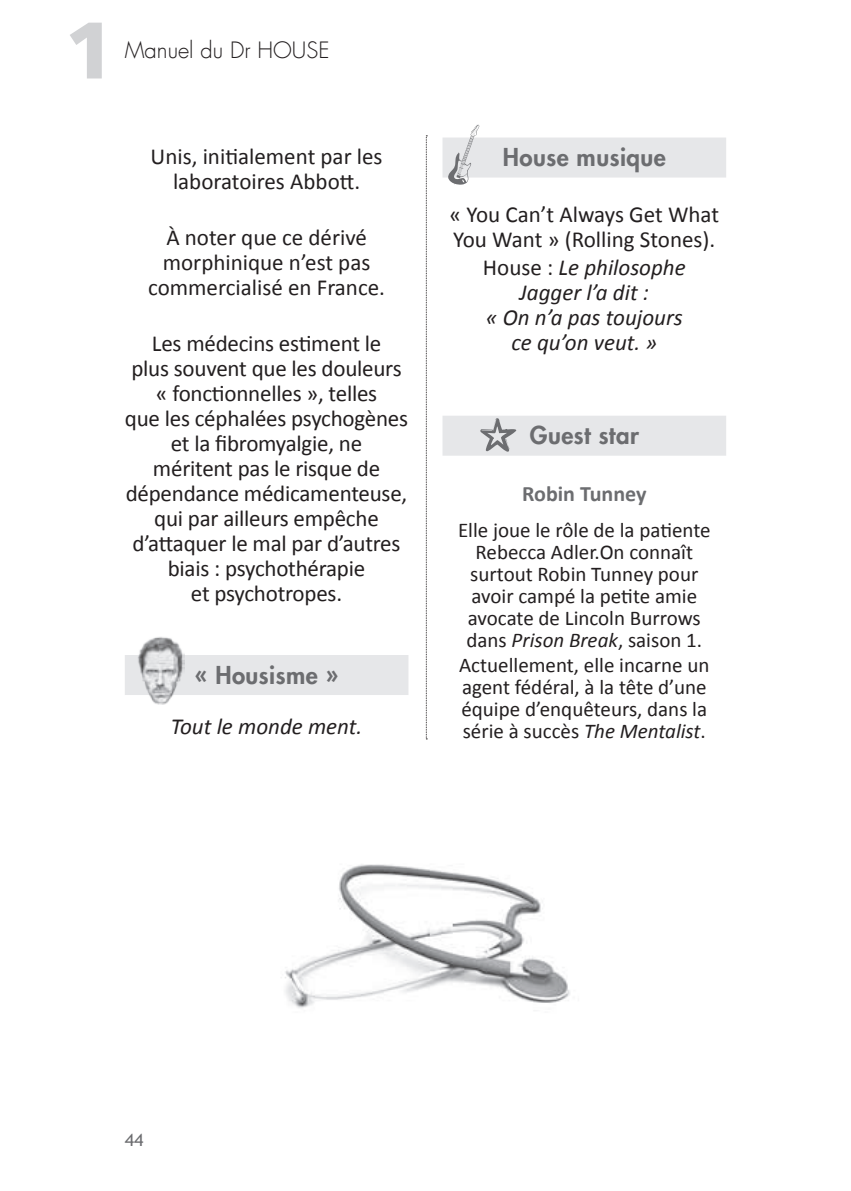
<style>
.page{position:relative;width:851px;height:1191px;background:#fff}
.page>*{position:absolute;margin:0;border:0;box-sizing:border-box;transform-origin:0 0}
.t1{font:900 80px "Frutiger";color:#d1d2d4}
.t2{font:800 24px "Futura";letter-spacing:.02em;color:#6c6d70}
.t3{font:23px/25px "Calibri";letter-spacing:-.01em;color:#231f20;text-align:center}
.t4{font:italic 23px/25px "Calibri";color:#231f20;text-align:center}
.t5{font:300 22px "Futura LT";color:#231f20}
.t6{font:700 22px "Calibri";color:#6c6d70}
.t7{font:21px/22px "Calibri";color:#231f20;text-align:center}
.t8{font:17.2px "Trebuchet MS";color:#6c6d70;scale:1.05 1}
.s1{font-style:normal}
.s2{font-style:italic}
</style>
<div class="page">
<svg style="left:426px;top:135px;width:1px;height:604px"></svg>
<div style="left:125px;top:655px;width:283px;height:40px;background:#e6e7e9"></div>
<div style="left:442px;top:137px;width:284px;height:40px;background:#e6e7e9"></div>
<div style="left:442px;top:416px;width:284px;height:40px;background:#e6e7e9"></div>
<img style="left:138px;top:637px;width:46px;height:67px">
<svg style="left:448px;top:125px;width:31px;height:60px"></svg>
<svg style="left:480px;top:418px;width:36px;height:34px"></svg>
<img style="left:285px;top:864px;width:285px;height:144px">
<h1 class="t1" style="left:64px;top:2px;width:50px">1</h1>
<p class="t5" style="left:125px;top:36px;width:206px">Manuel du Dr HOUSE</p>
<p class="t3" style="left:151px;top:143px;width:233px">Unis, initialement par les laboratoires Abbott.</p>
<p class="t3" style="left:148px;top:224px;width:238px">À noter que ce dérivé morphinique n’est pas commercialisé en France.</p>
<p class="t3" style="left:125px;top:330px;width:285px">Les médecins estiment le<br>plus souvent que les douleurs « fonctionnelles », telles<br>que les céphalées psychogènes et la fibromyalgie, ne<br>méritent pas le risque de dépendance médicamenteuse, qui par ailleurs empêche d’attaquer le mal par d’autres biais : psychothérapie<br>et psychotropes.</p>
<p class="t2" style="left:195px;top:659px;width:145px">« Housisme »</p>
<p class="t4" style="left:171px;top:713px;width:193px">Tout le monde ment.</p>
<p class="t2" style="left:502px;top:142px;width:165px">House musique</p>
<p class="t3" style="left:449px;top:201px;width:271px;text-align:left">« You Can’t Always Get What<br>You Want » (Rolling Stones).</p>
<p class="t4" style="left:483px;top:254px;width:204px"><span class="s1">House :</span> Le philosophe<br>Jagger l’a dit :<br>« On n’a pas toujours ce qu’on veut. »</p>
<p class="t2" style="left:529px;top:420px;width:111px">Guest star</p>
<p class="t6" style="left:522px;top:479px;width:126px">Robin Tunney</p>
<p class="t7" style="left:458px;top:518px;width:254px">Elle joue le rôle de la patiente<br>Rebecca Adler.On connaît surtout Robin Tunney pour avoir campé la petite amie avocate de Lincoln Burrows dans <span class="s2">Prison Break</span>, saison 1.</p>
<p class="t7" style="left:459px;top:652px;width:252px;text-align:left">Actuellement, elle incarne un agent fédéral, à la tête d’une équipe d’enquêteurs, dans la série à succès <span class="s2">The Mentalist</span>.</p>
<p class="t8" style="left:125px;top:1129px;width:19px">44</p>
</div>
